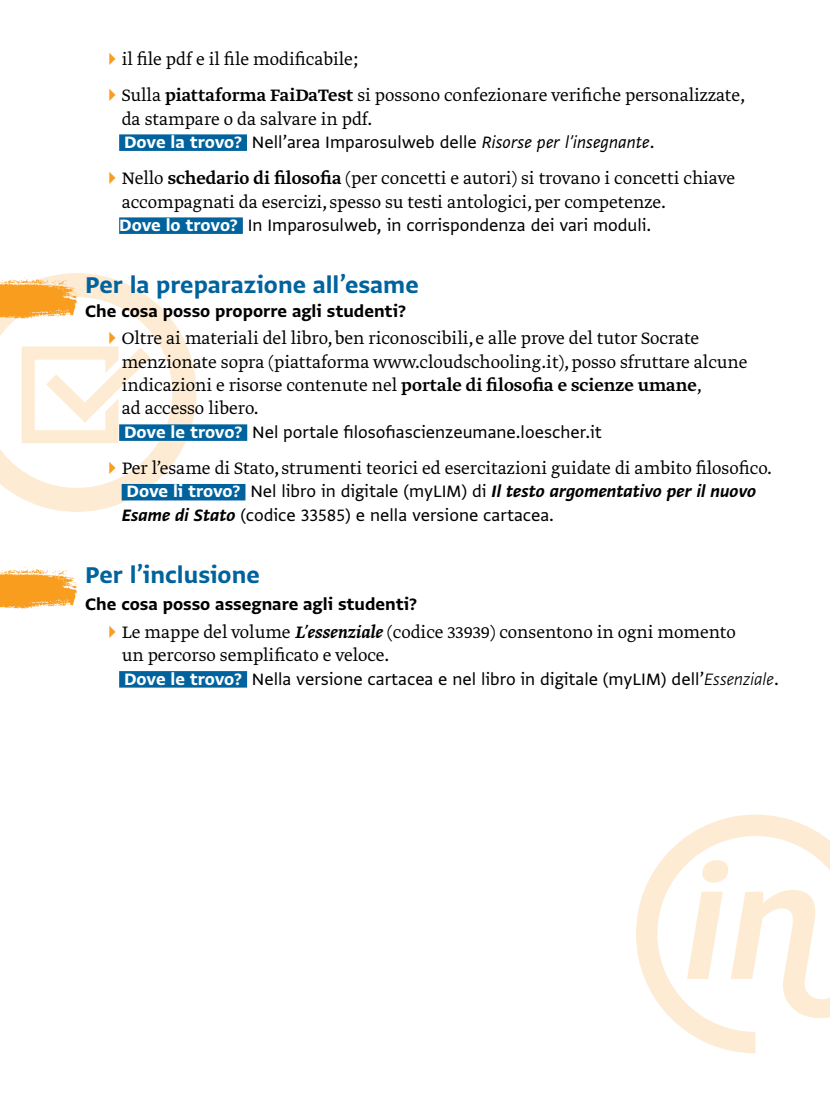
<style>
.page{position:relative;width:830px;height:1119px;background:#fff}
.page>*{position:absolute;margin:0;border:0;box-sizing:border-box;transform-origin:0 0}
.t1{font:27px "Greta Sans Std Bld";color:#00639e}
.t2{font:300 19.5px/23.4px "Greta Text Pro";color:#000}
.t3{font:19.5px "Greta Sans Std";color:#000}
.t4{font:19.5px "Greta Sans Std Bld Ita";color:#000}
.t5{font:19.5px "Greta Sans Std Bld";color:#000}
.s1{color:#f99d1f}
.s2{font-family:"Greta Text Pro Medium Min";font-weight:400}
.s3{font-family:"Greta Sans Std Bld";color:#fff}
.s4{font-style:italic}
.s5{font-family:"Greta Sans Std"}
.s6{font-family:"Greta Sans Std Bld Ita"}
.s7{font-weight:500;font-style:italic}
.s8{font-weight:300;font-style:italic}
</style>
<div class="page">
<svg style="left:636px;top:814px;width:193px;height:239px"></svg>
<svg style="left:0;top:273px;width:196px;height:239px"></svg>
<svg style="left:22px;top:346px;width:128px;height:97px"></svg>
<div style="left:119px;top:134px;width:128px;height:17px;background:#00639e"></div>
<div style="left:119px;top:217px;width:124px;height:17px;background:#00639e"></div>
<div style="left:119px;top:424px;width:128px;height:17px;background:#00639e"></div>
<div style="left:122px;top:484px;width:123px;height:16px;background:#00639e"></div>
<div style="left:119px;top:671px;width:128px;height:16px;background:#00639e"></div>
<img style="left:0;top:277px;width:86px;height:47px">
<img style="left:0;top:567px;width:78px;height:42px">
<p class="t2" style="left:102px;top:48px;width:257px"><span class="s1">✔</span>il file pdf e il file modificabile;</p>
<p class="t2" style="left:122px;top:84px;width:625px;text-indent:-20px"><span class="s1">✔</span>Sulla <span class="s2">piattaforma FaiDaTest</span> si possono confezionare verifiche personalizzate, da stampare o da salvare in pdf.</p>
<p class="t3" style="left:124px;top:131px;width:531px"><span class="s3">Dove la trovo?</span> Nell’area Imparosulweb delle <span class="s4">Risorse per l’insegnante</span>.</p>
<p class="t2" style="left:122px;top:167px;width:614px;text-indent:-20px"><span class="s1">✔</span>Nello <span class="s2">schedario di filosofia</span> (per concetti e autori) si trovano i concetti chiave accompagnati da esercizi, spesso su testi antologici, per competenze.</p>
<p class="t3" style="left:119px;top:214px;width:533px"><span class="s3">Dove lo trovo?</span> In Imparosulweb, in corrispondenza dei vari moduli.</p>
<h1 class="t1" style="left:85px;top:269px;width:335px">Per la preparazione all’esame</h1>
<p class="t5" style="left:85px;top:299px;width:322px">Che cosa posso proporre agli studenti?</p>
<p class="t2" style="left:122px;top:327px;width:627px;text-indent:-20px"><span class="s1">✔</span>Oltre ai materiali del libro, ben riconoscibili, e alle prove del tutor Socrate menzionate sopra (piattaforma www.cloudschooling.it), posso sfruttare alcune indicazioni e risorse contenute nel <span class="s2">portale di filosofia e scienze umane</span>,<br>ad accesso libero.</p>
<p class="t3" style="left:124px;top:420px;width:479px"><span class="s3">Dove le trovo?</span> Nel portale filosofiascienzeumane.loescher.it</p>
<p class="t2" style="left:102px;top:457px;width:671px"><span class="s1">✔</span>Per l’esame di Stato, strumenti teorici ed esercitazioni guidate di ambito filosofico.</p>
<p class="t4" style="left:126px;top:480px;width:631px"><span class="s3">Dove li trovo?</span> <span class="s5">Nel libro in digitale (myLIM) di</span> Il testo argomentativo per il nuovo</p>
<p class="t3" style="left:122px;top:503px;width:433px"><span class="s6">Esame di Stato</span> (codice 33585) e nella versione cartacea.</p>
<h1 class="t1" style="left:85px;top:559px;width:176px">Per l’inclusione</h1>
<p class="t5" style="left:85px;top:592px;width:333px">Che cosa posso assegnare agli studenti?</p>
<p class="t2" style="left:122px;top:621px;width:615px;text-indent:-20px"><span class="s1">✔</span>Le mappe del volume <span class="s7">L’essenziale</span> (codice 33939) consentono in ogni momento un percorso semplificato e veloce.</p>
<p class="t3" style="left:124px;top:667px;width:656px"><span class="s3">Dove le trovo?</span> Nella versione cartacea e nel libro in digitale (myLIM) dell’<span class="s8">Essenziale</span>.</p>
</div>
